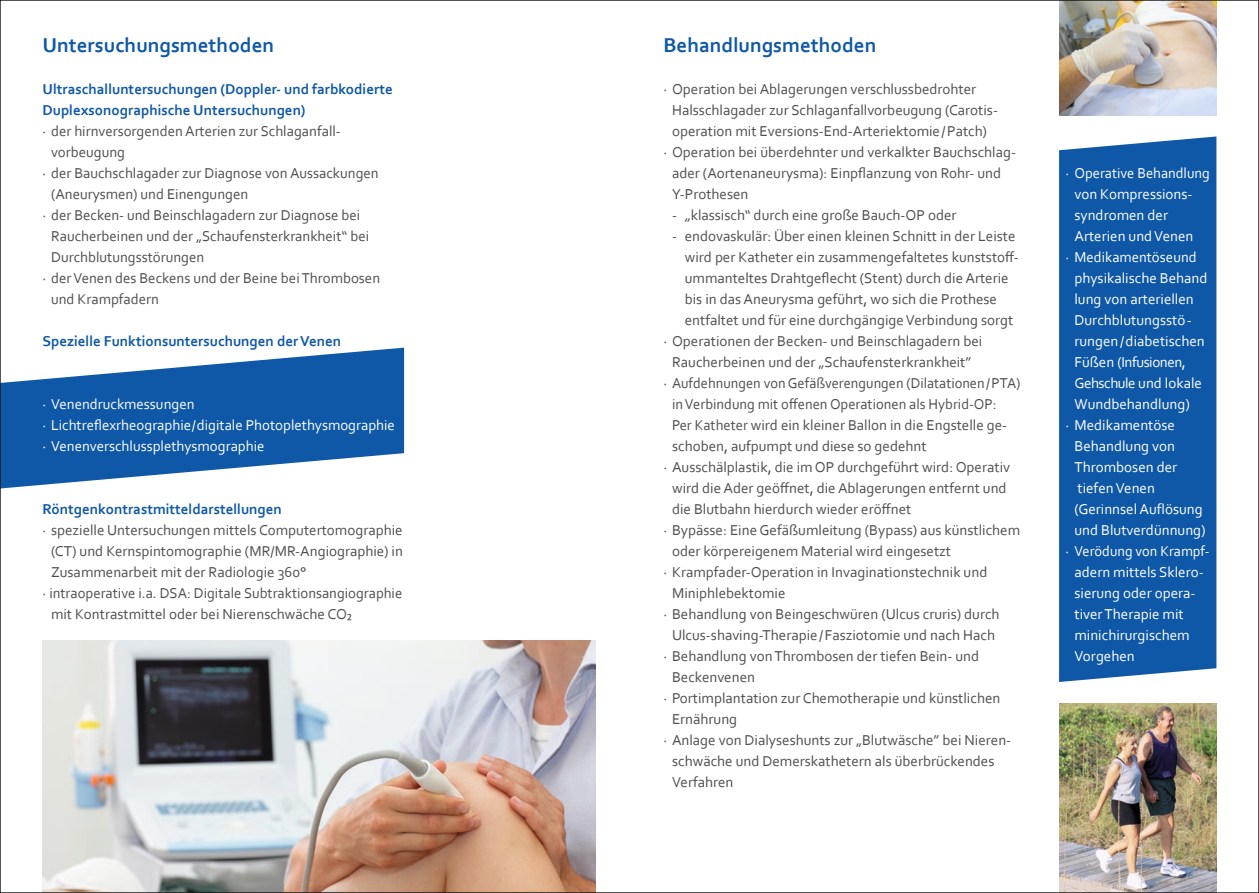
<style>
.page{position:relative;width:1259px;height:893px;background:#fff}
.page>*{position:absolute;margin:0;border:0;box-sizing:border-box;transform-origin:0 0}
.t1{font:700 21px "Corbel";color:#0e58a7}
.t2{font:15px "Corbel";color:#4e4e4d}
.t3{font:15px/21px "Corbel";color:#fff}
.t4{font:700 15px/21px "Corbel";color:#0e58a7}
.t5{font:15px "Corbel";color:#4e4e4d;scale:.96 1}
.t6{font:15px "Corbel";letter-spacing:-.03em;color:#fff}
.t7{font:15px "Corbel";color:#fff;scale:.96 1}
</style>
<div class="page">
<svg style="left:2px;top:348px;width:402px;height:140px;fill:#0e58a7"></svg>
<div style="left:1059px;top:136px;width:157px;height:546px;background:#0e58a7"></div>
<img style="left:43px;top:640px;width:552px;height:251px">
<img style="left:1059px;top:2px;width:157px;height:113px">
<img style="left:1059px;top:703px;width:157px;height:188px">
<h1 class="t1" style="left:43px;top:32px;width:233px">Untersuchungsmethoden</h1>
<p class="t4" style="left:43px;top:79px;width:352px">Ultraschalluntersuchungen (Doppler- und farbkodierte<br>Duplexsonographische Untersuchungen)</p>
<p class="t2" style="left:43px;top:122px;width:300px">· der hirnversorgenden Arterien zur Schlaganfall-</p>
<p class="t2" style="left:51px;top:143px;width:76px">vorbeugung</p>
<p class="t2" style="left:43px;top:164px;width:338px">· der Bauchschlagader zur Diagnose von Aussackungen</p>
<p class="t2" style="left:51px;top:185px;width:199px">(Aneurysmen) und Einengungen</p>
<p class="t2" style="left:43px;top:206px;width:319px">· der Becken- und Beinschlagadern zur Diagnose bei</p>
<p class="t2" style="left:51px;top:227px;width:320px">Raucherbeinen und der „Schaufensterkrankheit“ bei</p>
<p class="t2" style="left:51px;top:248px;width:155px">Durchblutungsstörungen</p>
<p class="t2" style="left:43px;top:269px;width:339px">· der Venen des Beckens und der Beine bei Thrombosen</p>
<p class="t2" style="left:51px;top:290px;width:110px">und Krampfadern</p>
<p class="t4" style="left:43px;top:331px;width:300px">Spezielle Funktionsuntersuchungen der Venen</p>
<p class="t3" style="left:43px;top:394px;width:354px">· Venendruckmessungen<br>· Lichtreflexrheographie/digitale Photoplethysmographie · Venenverschlussplethysmographie</p>
<p class="t4" style="left:43px;top:499px;width:241px">Röntgenkontrastmitteldarstellungen</p>
<p class="t2" style="left:43px;top:521px;width:361px">· spezielle Untersuchungen mittels Computertomographie</p>
<p class="t2" style="left:51px;top:542px;width:353px">(CT) und Kernspintomographie (MR/MR-Angiographie) in</p>
<p class="t2" style="left:51px;top:563px;width:257px">Zusammenarbeit mit der Radiologie 360°</p>
<p class="t2" style="left:43px;top:584px;width:361px">· intraoperative i.a. DSA: Digitale Subtraktionsangiographie</p>
<p class="t2" style="left:51px;top:605px;width:302px">mit Kontrastmittel oder bei Nierenschwäche CO²</p>
<h1 class="t1" style="left:663px;top:32px;width:214px">Behandlungsmethoden</h1>
<p class="t2" style="left:663px;top:80px;width:314px">· Operation bei Ablagerungen verschlussbedrohter</p>
<p class="t2" style="left:672px;top:101px;width:327px">Halsschlagader zur Schlaganfallvorbeugung (Carotis-</p>
<p class="t2" style="left:672px;top:122px;width:316px">operation mit Eversions-End-Arteriektomie/Patch)</p>
<p class="t2" style="left:663px;top:143px;width:354px">· Operation bei überdehnter und verkalkter Bauchschlag-</p>
<p class="t2" style="left:672px;top:164px;width:331px">ader (Aortenaneurysma): Einpflanzung von Rohr- und</p>
<p class="t2" style="left:672px;top:185px;width:78px">Y-Prothesen</p>
<p class="t2" style="left:672px;top:206px;width:286px">- „klassisch“ durch eine große Bauch-OP oder</p>
<p class="t2" style="left:672px;top:227px;width:345px">- endovaskulär: Über einen kleinen Schnitt in der Leiste</p>
<p class="t2" style="left:685px;top:248px;width:336px">wird per Katheter ein zusammengefaltetes kunststoff-</p>
<p class="t2" style="left:685px;top:269px;width:325px">ummanteltes Drahtgeflecht (Stent) durch die Arterie</p>
<p class="t2" style="left:685px;top:290px;width:314px">bis in das Aneurysma geführt, wo sich die Prothese</p>
<p class="t2" style="left:685px;top:311px;width:330px">entfaltet und für eine durchgängige Verbindung sorgt</p>
<p class="t2" style="left:663px;top:332px;width:320px">· Operationen der Becken- und Beinschlagadern bei</p>
<p class="t2" style="left:672px;top:353px;width:301px">Raucherbeinen und der „Schaufensterkrankheit”</p>
<p class="t5" style="left:663px;top:374px;width:373px">· Aufdehnungen von Gefäßverengungen (Dilatationen/PTA)</p>
<p class="t2" style="left:672px;top:395px;width:326px">in Verbindung mit offenen Operationen als Hybrid-OP:</p>
<p class="t2" style="left:672px;top:416px;width:337px">Per Katheter wird ein kleiner Ballon in die Engstelle ge-</p>
<p class="t2" style="left:672px;top:437px;width:256px">schoben, aufpumpt und diese so gedehnt</p>
<p class="t2" style="left:663px;top:458px;width:348px">· Ausschälplastik, die im OP durchgeführt wird: Operativ</p>
<p class="t2" style="left:672px;top:479px;width:336px">wird die Ader geöffnet, die Ablagerungen entfernt und</p>
<p class="t2" style="left:672px;top:500px;width:241px">die Blutbahn hierdurch wieder eröffnet</p>
<p class="t2" style="left:663px;top:521px;width:358px">· Bypässe: Eine Gefäßumleitung (Bypass) aus künstlichem</p>
<p class="t2" style="left:672px;top:542px;width:280px">oder körpereigenem Material wird eingesetzt</p>
<p class="t2" style="left:663px;top:563px;width:325px">· Krampfader-Operation in Invaginationstechnik und</p>
<p class="t2" style="left:672px;top:584px;width:115px">Miniphlebektomie</p>
<p class="t2" style="left:663px;top:605px;width:337px">· Behandlung von Beingeschwüren (Ulcus cruris) durch</p>
<p class="t2" style="left:672px;top:626px;width:324px">Ulcus-shaving-Therapie/Fasziotomie und nach Hach</p>
<p class="t2" style="left:663px;top:647px;width:317px">· Behandlung von Thrombosen der tiefen Bein- und</p>
<p class="t2" style="left:672px;top:668px;width:85px">Beckenvenen</p>
<p class="t2" style="left:663px;top:689px;width:338px">· Portimplantation zur Chemotherapie und künstlichen</p>
<p class="t2" style="left:672px;top:710px;width:67px">Ernährung</p>
<p class="t2" style="left:663px;top:731px;width:349px">· Anlage von Dialyseshunts zur „Blutwäsche” bei Nieren-</p>
<p class="t2" style="left:672px;top:752px;width:324px">schwäche und Demerskathetern als überbrückendes</p>
<p class="t2" style="left:672px;top:773px;width:63px">Verfahren</p>
<p class="t3" style="left:1065px;top:163px;width:146px">· Operative Behandlung</p>
<p class="t3" style="left:1074px;top:184px;width:120px">von Kompressions-</p>
<p class="t3" style="left:1074px;top:205px;width:95px">syndromen der</p>
<p class="t3" style="left:1074px;top:226px;width:121px">Arterien und Venen</p>
<p class="t3" style="left:1065px;top:247px;width:133px">· Medikamentöseund</p>
<p class="t3" style="left:1074px;top:268px;width:135px">physikalische Behand</p>
<p class="t3" style="left:1074px;top:289px;width:121px">lung von arteriellen</p>
<p class="t3" style="left:1074px;top:310px;width:119px">Durchblutungsstö-</p>
<p class="t3" style="left:1074px;top:331px;width:132px">rungen/diabetischen</p>
<p class="t6" style="left:1074px;top:353px;width:113px">Füßen (Infusionen,</p>
<p class="t6" style="left:1074px;top:374px;width:129px">Gehschule und lokale</p>
<p class="t3" style="left:1074px;top:394px;width:117px">Wundbehandlung)</p>
<p class="t3" style="left:1065px;top:415px;width:111px">· Medikamentöse</p>
<p class="t3" style="left:1074px;top:436px;width:102px">Behandlung von</p>
<p class="t3" style="left:1074px;top:457px;width:104px">Thrombosen der</p>
<p class="t3" style="left:1077px;top:478px;width:79px">tiefen Venen</p>
<p class="t3" style="left:1074px;top:499px;width:130px">(Gerinnsel Auflösung</p>
<p class="t3" style="left:1074px;top:520px;width:133px">und Blutverdünnung)</p>
<p class="t7" style="left:1065px;top:542px;width:152px">· Verödung von Krampf-</p>
<p class="t3" style="left:1074px;top:562px;width:131px">adern mittels Sklero-</p>
<p class="t3" style="left:1074px;top:583px;width:122px">sierung oder opera-</p>
<p class="t3" style="left:1074px;top:604px;width:111px">tiver Therapie mit</p>
<p class="t3" style="left:1074px;top:625px;width:117px">minichirurgischem</p>
<p class="t3" style="left:1074px;top:646px;width:62px">Vorgehen</p>
</div>
